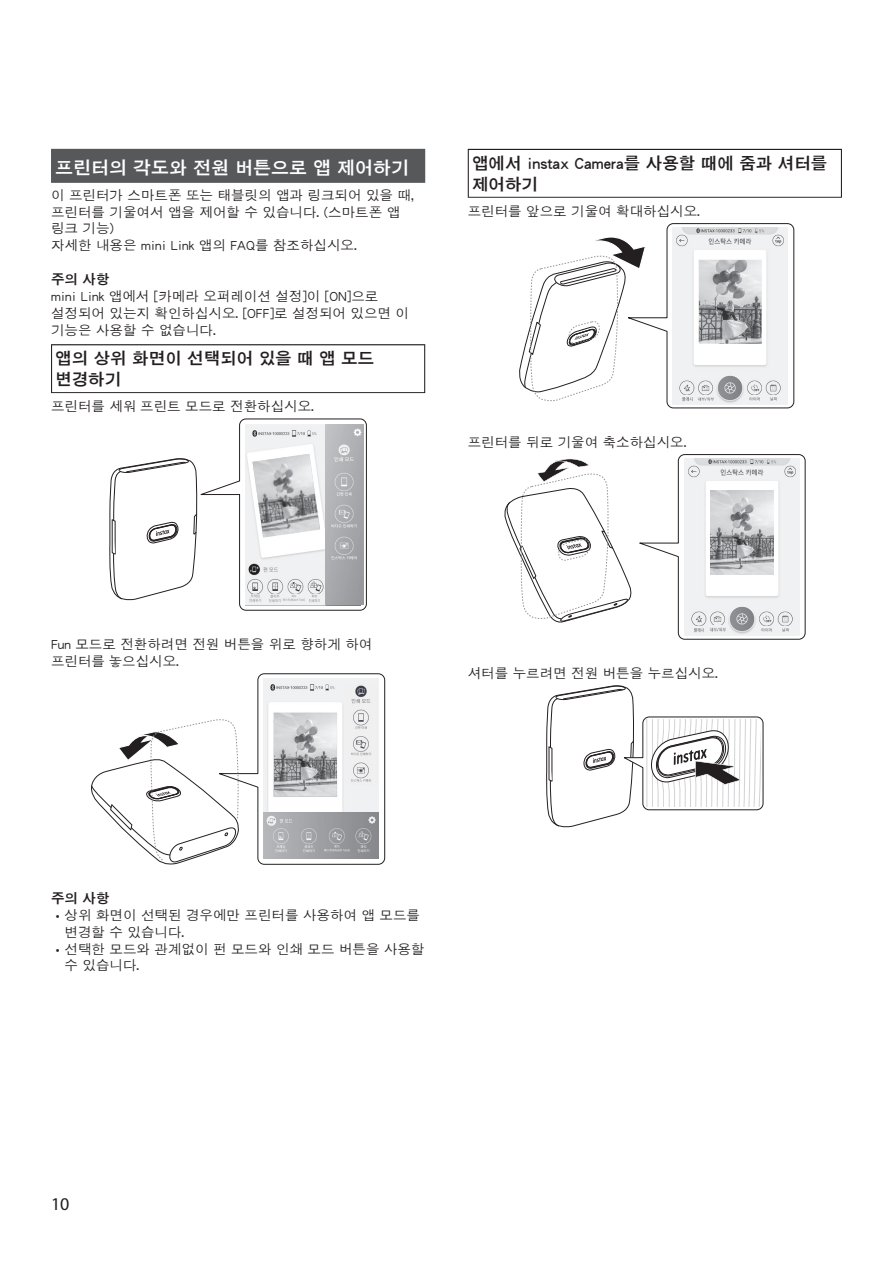
<style>
.page{position:relative;width:893px;height:1263px;background:#fff}
.page>*{position:absolute;margin:0;border:0;box-sizing:border-box;transform-origin:0 0}
.t1{font:18px "DFK Gothic Std W7";color:#fff}
.t2{font:18px "Myriad Pro";color:#231f20}
.t3{font:16.5px/20.7px "DFK Gothic Std W7";color:#231f20}
.t4{font:13.5px/16.8px "DFK Gothic Std W5";color:#231f20}
.t5{font:13.5px "DFK Gothic Std W7";color:#231f20}
.s1{font-family:"Myriad Pro"}
</style>
<div class="page">
<svg style="left:468px;top:149px;width:374px;height:49px"></svg>
<div style="left:469px;top:150px;width:372px;height:47px;background:#fff"></div>
<svg style="left:519px;top:223px;width:275px;height:185px"></svg>
<img style="left:699px;top:260px;width:63px;height:84px">
<img style="left:697px;top:236px;width:66px;height:11px">
<img style="left:679px;top:395px;width:35px;height:8px">
<img style="left:745px;top:395px;width:37px;height:8px">
<svg style="left:504px;top:454px;width:302px;height:186px"></svg>
<img style="left:710px;top:491px;width:63px;height:83px">
<img style="left:709px;top:467px;width:66px;height:11px">
<img style="left:691px;top:626px;width:35px;height:8px">
<img style="left:757px;top:626px;width:37px;height:8px">
<svg style="left:546px;top:685px;width:217px;height:142px"></svg>
<div style="left:51px;top:149px;width:374px;height:34px;background:#57585a"></div>
<div style="left:51px;top:344px;width:374px;height:49px;background:#403c3d"></div>
<div style="left:52px;top:345px;width:372px;height:47px;background:#fff"></div>
<svg style="left:109px;top:418px;width:258px;height:193px"></svg>
<img style="left:263px;top:566px;width:39px;height:7px">
<img style="left:252px;top:454px;width:68px;height:84px">
<svg style="left:91px;top:673px;width:294px;height:192px"></svg>
<img style="left:274px;top:713px;width:63px;height:83px">
<img style="left:264px;top:812px;width:114px;height:47px">
<img style="left:265px;top:814px;width:45px;height:13px">
<img style="left:270px;top:826px;width:104px;height:27px">
<img style="left:345px;top:684px;width:33px;height:100px">
<h1 class="t1" style="left:55px;top:158px;width:355px">프린터의 각도와 전원 버튼으로 앱 제어하기</h1>
<p class="t4" style="left:51px;top:186px;width:364px">이 프린터가 스마트폰 또는 태블릿의 앱과 링크되어 있을 때, 프린터를 기울여서 앱을 제어할 수 있습니다. (스마트폰 앱 링크 기능)<br>자세한 내용은 mini Link 앱의 FAQ를 참조하십시오.</p>
<p class="t5" style="left:51px;top:272px;width:60px">주의 사항</p>
<p class="t4" style="left:51px;top:287px;width:360px">mini Link 앱에서 [카메라 오퍼레이션 설정]이 [ON]으로 설정되어 있는지 확인하십시오. [OFF]로 설정되어 있으면 이 기능은 사용할 수 없습니다.</p>
<p class="t3" style="left:55px;top:348px;width:320px">앱의 상위 화면이 선택되어 있을 때 앱 모드 변경하기</p>
<p class="t4" style="left:51px;top:397px;width:264px">프린터를 세워 프린트 모드로 전환하십시오.</p>
<p class="t3" style="left:472px;top:152px;width:357px">앱에서 instax Camera를 사용할 때에 줌과 셔터를 제어하기</p>
<p class="t4" style="left:468px;top:202px;width:234px">프린터를 앞으로 기울여 확대하십시오.</p>
<p class="t4" style="left:468px;top:433px;width:220px">프린터를 뒤로 기울여 축소하십시오.</p>
<p class="t4" style="left:51px;top:635px;width:323px">Fun 모드로 전환하려면 전원 버튼을 위로 향하게 하여 프린터를 놓으십시오.</p>
<p class="t4" style="left:468px;top:664px;width:252px">셔터를 누르려면 전원 버튼을 누르십시오.</p>
<p class="t5" style="left:51px;top:891px;width:60px">주의 사항</p>
<p class="t4" style="left:65px;top:906px;width:357px;text-indent:-9px"><span class="s1">•</span> 상위 화면이 선택된 경우에만 프린터를 사용하여 앱 모드를 변경할 수 있습니다.</p>
<p class="t4" style="left:65px;top:940px;width:361px;text-indent:-9px"><span class="s1">•</span> 선택한 모드와 관계없이 펀 모드와 인쇄 모드 버튼을 사용할 수 있습니다.</p>
<h1 class="t2" style="left:51px;top:1193px;width:20px">10</h1>
</div>
